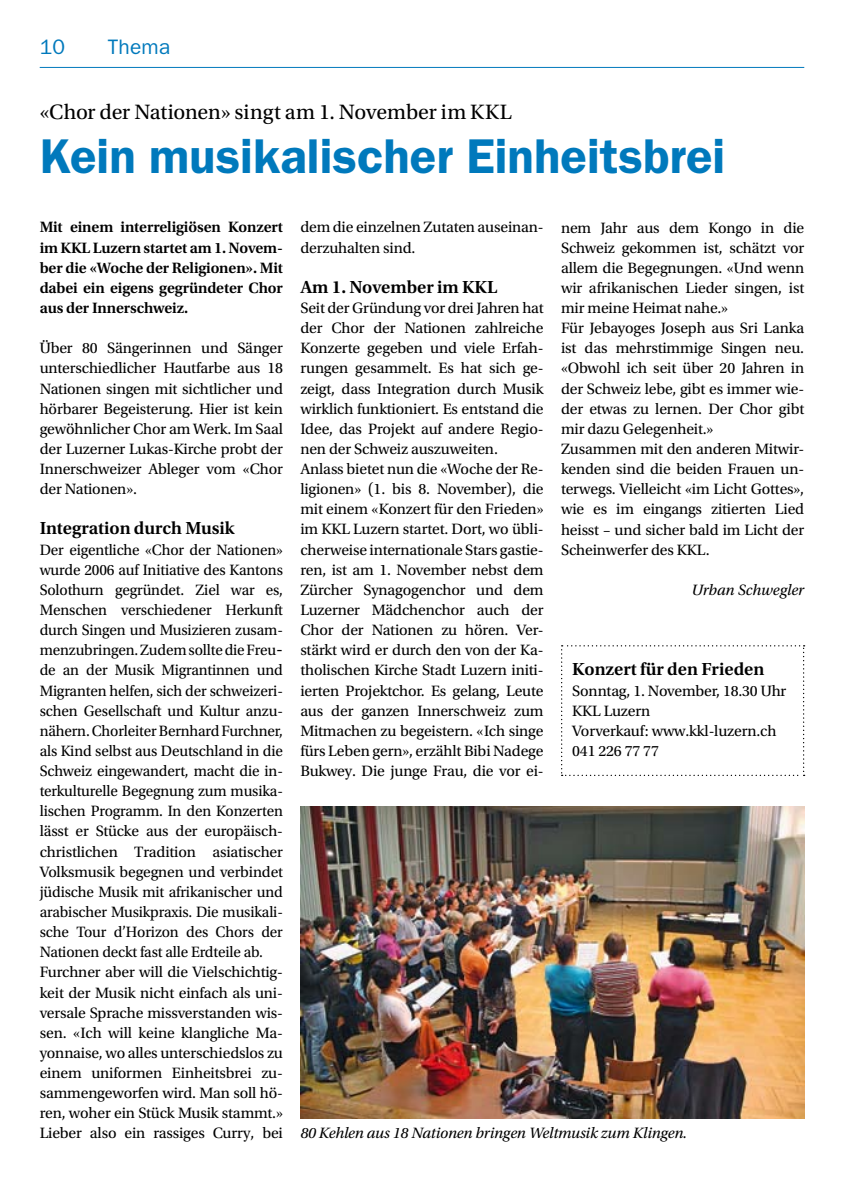
<style>
.page{position:relative;width:844px;height:1191px;background:#fff}
.page>*{position:absolute;margin:0;border:0;box-sizing:border-box;transform-origin:0 0}
.t1{font:600 49px "ITC Franklin Gothic Std";color:#0079bc}
.t2{font:21.88px "Utopia Std";letter-spacing:-.01em;color:#000}
.t3{font:21px "ITC Franklin Gothic Std";letter-spacing:.01em;color:#0079bc}
.t4{font:600 18.38px "Utopia Std";color:#000}
.t5{font:15.75px/20.1px "Utopia Std";letter-spacing:-.01em;color:#000}
.t6{font:600 15.75px/20.1px "Utopia Std";letter-spacing:-.01em;color:#000;text-align:justify}
.t7{font:italic 15.75px "Utopia Std";letter-spacing:-.01em;color:#000}
</style>
<div class="page">
<hr style="left:40px;top:67px;width:764px;height:1px;background:#0079bc">
<img style="left:300px;top:806px;width:504px;height:312px">
<svg style="left:561px;top:645px;width:243px;height:131px"></svg>
<h3 class="t3" style="left:40px;top:35px;width:27px">10</h3>
<h3 class="t3" style="left:108px;top:35px;width:64px">Thema</h3>
<h2 class="t2" style="left:40px;top:100px;width:473px">«Chor der Nationen» singt am 1. November im KKL</h2>
<h1 class="t1" style="left:40px;top:127px;width:687px">Kein musikalischer Einheitsbrei</h1>
<p class="t6" style="left:40px;top:217px;width:245px">Mit einem interreligiösen Konzert im KKL Luzern startet am 1. Novem&shy;ber die «Woche der Religionen». Mit dabei ein eigens gegründeter Chor aus der Innerschweiz.</p>
<p class="t5" style="left:40px;top:338px;width:245px;text-align:justify">Über 80 Sängerinnen und Sänger unterschiedlicher Hautfarbe aus 18<br>Nationen singen mit sichtlicher und hörbarer Begeisterung. Hier ist kein gewöhnlicher Chor am Werk. Im Saal der Luzerner Lukas-Kirche probt der Innerschweizer Ableger vom «Chor der Nationen».</p>
<p class="t4" style="left:40px;top:518px;width:197px">Integration durch Musik</p>
<p class="t5" style="left:40px;top:539px;width:245px">Der eigentliche «Chor der Nationen» wurde 2006 auf Initiative des Kantons Solothurn gegründet. Ziel war es, Menschen verschiedener Herkunft durch Singen und Musizieren zusam&shy;menzubringen. Zudem sollte die Freu&shy;de an der Musik Migrantinnen und Migranten helfen, sich der schweizeri&shy;schen Gesellschaft und Kultur anzu&shy;nähern. Chorleiter Bernhard Furchner, als Kind selbst aus Deutschland in die Schweiz eingewandert, macht die in&shy;terkulturelle Begegnung zum musika&shy;lischen Programm. In den Konzerten lässt er Stücke aus der europäisch&shy;christlichen Tradition asiatischer Volksmusik begegnen und verbindet jüdische Musik mit afrikanischer und arabischer Musikpraxis. Die musikali&shy;sche Tour d’Horizon des Chors der Nationen deckt fast alle Erdteile ab.<br>Furchner aber will die Vielschichtig&shy;keit der Musik nicht einfach als uni&shy;versale Sprache missverstanden wis&shy;sen. «Ich will keine klangliche Ma&shy;yonnaise, wo alles unterschiedslos zu einem uniformen Einheitsbrei zu&shy;sammengeworfen wird. Man soll hö&shy;ren, woher ein Stück Musik stammt.» Lieber also ein rassiges Curry, bei</p>
<p class="t5" style="left:300px;top:218px;width:245px">dem die einzelnen Zutaten auseinan&shy;derzuhalten sind.</p>
<p class="t4" style="left:300px;top:276px;width:198px">Am 1. November im KKL</p>
<p class="t5" style="left:300px;top:298px;width:245px">Seit der Gründung vor drei Jahren hat der Chor der Nationen zahlreiche Konzerte gegeben und viele Erfah&shy;rungen gesammelt. Es hat sich ge&shy;zeigt, dass Integration durch Musik wirklich funktioniert. Es entstand die Idee, das Projekt auf andere Regio&shy;nen der Schweiz auszuweiten.<br>Anlass bietet nun die «Woche der Re&shy;ligionen» (1. bis 8. November), die mit einem «Konzert für den Frieden» im KKL Luzern startet. Dort, wo übli&shy;cherweise internationale Stars gastie&shy;ren, ist am 1. November nebst dem Zürcher Synagogenchor und dem Luzerner Mädchenchor auch der Chor der Nationen zu hören. Ver&shy;stärkt wird er durch den von der Ka&shy;tholischen Kirche Stadt Luzern initi&shy;ierten Projektchor. Es gelang, Leute aus der ganzen Innerschweiz zum Mitmachen zu begeistern. «Ich singe fürs Leben gern», erzählt Bibi Nadege Bukwey. Die junge Frau, die vor ei-</p>
<p class="t5" style="left:561px;top:218px;width:245px">nem Jahr aus dem Kongo in die<br>Schweiz gekommen ist, schätzt vor allem die Begegnungen. «Und wenn wir afrikanischen Lieder singen, ist mir meine Heimat nahe.»<br>Für Jebayoges Joseph aus Sri Lanka ist das mehrstimmige Singen neu. «Obwohl ich seit über 20 Jahren in der Schweiz lebe, gibt es immer wie&shy;der etwas zu lernen. Der Chor gibt mir dazu Gelegenheit.»<br>Zusammen mit den anderen Mitwir&shy;kenden sind die beiden Frauen un&shy;terwegs. Vielleicht «im Licht Gottes», wie es im eingangs zitierten Lied heisst – und sicher bald im Licht der<br>Scheinwerfer des KKL.</p>
<p class="t7" style="left:691px;top:581px;width:114px">Urban Schwegler</p>
<p class="t4" style="left:572px;top:659px;width:194px">Konzert für den Frieden</p>
<p class="t5" style="left:572px;top:680px;width:216px">Sonntag, 1. November, 18.30 Uhr<br>KKL Luzern<br>Vorverkauf: www.kkl-luzern.ch<br>041 226 77 77</p>
<p class="t7" style="left:300px;top:1124px;width:388px">80 Kehlen aus 18 Nationen bringen Weltmusik zum Klingen.</p>
</div>
